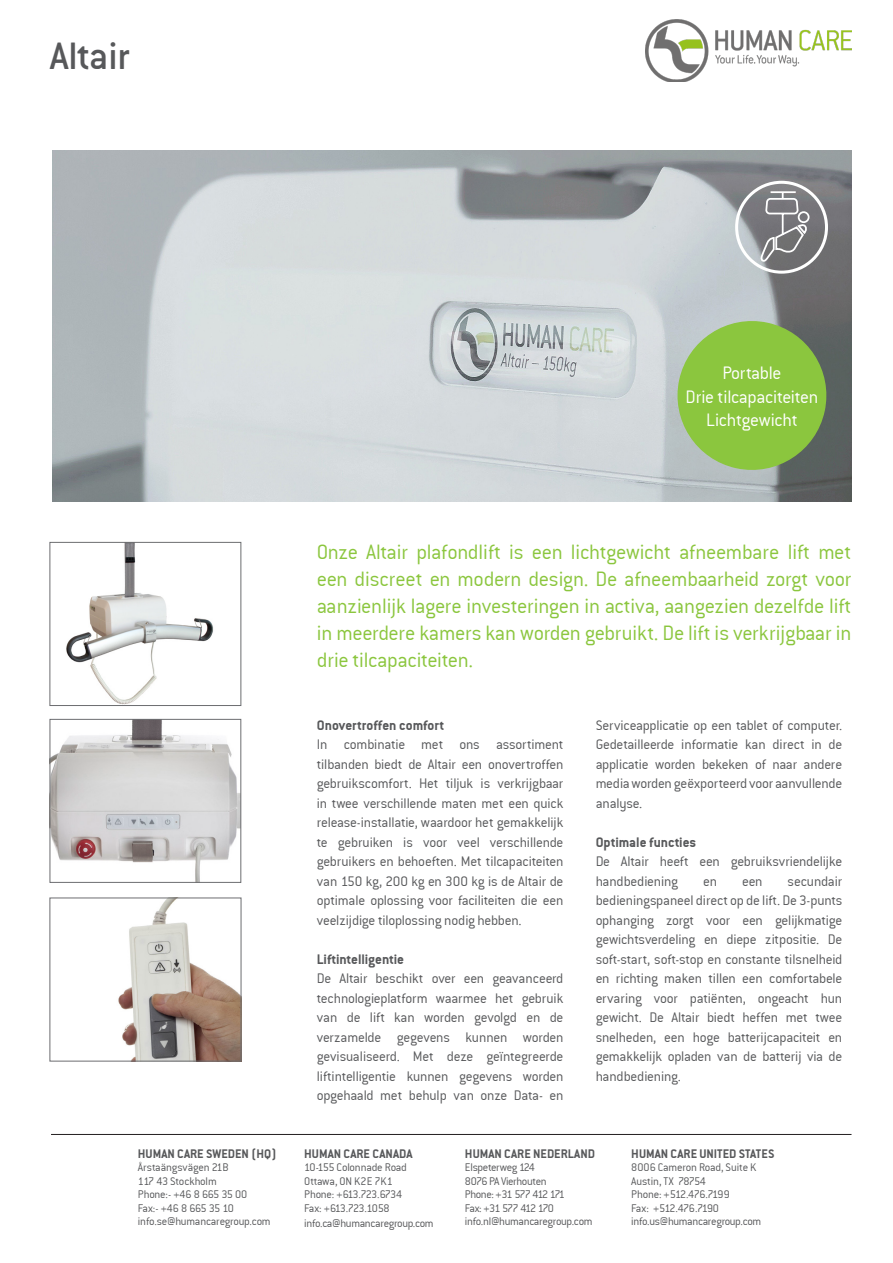
<style>
.page{position:relative;width:893px;height:1263px;background:#fff}
.page>*{position:absolute;margin:0;border:0;box-sizing:border-box;transform-origin:0 0}
.t1{font:42px "Conduit ITC Medium";color:#57585a}
.t2{font:22.5px/27px "Conduit ITCTT Light";letter-spacing:-.01em;color:#8bc63e;text-align:justify}
.t3{font:19.5px/23.4px "Conduit ITCTT Light";letter-spacing:-.015em;color:#fff;text-align:center}
.t4{font:15px/19.5px "Conduit ITCTT Light";letter-spacing:-.015em;color:#57585a;text-align:justify}
.t5{font:15px "Conduit ITCTT Bold";color:#57585a}
.t6{font:13.5px "Conduit ITCTT Bold";color:#57585a}
.t7{font:13.5px "Conduit OSITCTT Bold";color:#57585a}
.t8{font:12px/13.5px "Conduit ITCTT Light";letter-spacing:-.02em;color:#57585a}
</style>
<div class="page">
<img style="left:52px;top:151px;width:799px;height:351px">
<img style="left:646px;top:19px;width:205px;height:63px">
<div style="left:735px;top:181px;width:93px;height:93px;border:3px solid #fff;border-radius:50%"></div>
<svg style="left:760px;top:190px;width:50px;height:74px;background:#8a8a8d"></svg>
<svg style="left:670px;top:313px;width:164px;height:163px;background:#8db65e"></svg>
<hr style="left:51px;top:1134px;width:800px;height:1px;background:#231f20">
<img style="left:66px;top:544px;width:147px;height:160px">
<div style="left:50px;top:542px;width:191px;height:164px;border:1px solid #6c6d70"></div>
<img style="left:52px;top:721px;width:187px;height:160px">
<div style="left:50px;top:719px;width:191px;height:164px;border:1px solid #6c6d70"></div>
<img style="left:118px;top:900px;width:121px;height:159px">
<div style="left:50px;top:898px;width:191px;height:163px;border:1px solid #6c6d70"></div>
<h1 class="t1" style="left:50px;top:30px;width:82px">Altair</h1>
<h3 class="t3" style="left:685px;top:361px;width:134px">Portable<br>Drie tilcapaciteiten<br>Lichtgewicht</h3>
<p class="t7" style="left:138px;top:1145px;width:140px">HUMAN CARE SWEDEN (HQ)</p>
<p class="t8" style="left:138px;top:1160px;width:134px">Årstaängsvägen 21B<br>117 43 Stockholm<br>Phone:- +46 8 665 35 00<br>Fax:- +46 8 665 35 10 info.se@humancaregroup.com</p>
<p class="t2" style="left:317px;top:538px;width:536px">Onze Altair plafondlift is een lichtgewicht afneembare lift met een discreet en modern design. De afneembaarheid zorgt voor aanzienlijk lagere investeringen in activa, aangezien dezelfde lift in meerdere kamers kan worden gebruikt. De lift is verkrijgbaar in drie tilcapaciteiten.</p>
<p class="t5" style="left:317px;top:716px;width:129px">Onovertroffen comfort</p>
<p class="t4" style="left:317px;top:734px;width:248px">In combinatie met ons assortiment tilbanden biedt de Altair een onovertroffen gebruikscomfort. Het tiljuk is verkrijgbaar in twee verschillende maten met een quick release-installatie, waardoor het gemakkelijk te gebruiken is voor veel verschillende gebruikers en behoeften. Met tilcapaciteiten van 150 kg, 200 kg en 300 kg is de Altair de optimale oplossing voor faciliteiten die een veelzijdige tiloplossing nodig hebben.</p>
<p class="t5" style="left:317px;top:950px;width:89px">Liftintelligentie</p>
<p class="t4" style="left:317px;top:968px;width:248px">De Altair beschikt over een geavanceerd technologieplatform waarmee het gebruik van de lift kan worden gevolgd en de verzamelde gegevens kunnen worden gevisualiseerd. Met deze geïntegreerde liftintelligentie kunnen gegevens worden opgehaald met behulp van onze Data- en</p>
<p class="t4" style="left:596px;top:715px;width:248px">Serviceapplicatie op een tablet of computer.<br>Gedetailleerde informatie kan direct in de applicatie worden bekeken of naar andere media worden geëxporteerd voor aanvullende analyse.</p>
<p class="t5" style="left:596px;top:833px;width:102px">Optimale functies</p>
<p class="t4" style="left:596px;top:851px;width:248px">De Altair heeft een gebruiksvriendelijke handbediening</p>
<p class="t4" style="left:596px;top:871px;width:248px;text-indent:192px">secundair bedieningspaneel direct op de lift. De 3-punts ophanging zorgt voor een gelijkmatige gewichtsverdeling en diepe zitpositie. De soft-start, soft-stop en constante tilsnelheid en richting maken tillen een comfortabele ervaring voor patiënten, ongeacht hun gewicht. De Altair biedt heffen met twee snelheden, een hoge batterijcapaciteit en gemakkelijk opladen van de batterij via de handbediening.</p>
<p class="t4" style="left:703px;top:871px;width:15px">en</p>
<p class="t4" style="left:742px;top:871px;width:22px">een</p>
<p class="t6" style="left:304px;top:1145px;width:110px">HUMAN CARE CANADA</p>
<p class="t8" style="left:304px;top:1160px;width:104px">10-155 Colonnade Road<br>Ottawa, ON K2E 7K1<br>Phone: +613.723.6734<br>Fax: +613.723.1058</p>
<p class="t8" style="left:304px;top:1216px;width:131px">info.ca@humancaregroup.com</p>
<p class="t6" style="left:465px;top:1145px;width:132px">HUMAN CARE NEDERLAND</p>
<p class="t8" style="left:465px;top:1160px;width:129px">Elspeterweg 124<br>8076 PA Vierhouten<br>Phone: +31 577 412 171<br>Fax: +31 577 412 170 info.nl@humancaregroup.com</p>
<p class="t6" style="left:631px;top:1145px;width:145px">HUMAN CARE UNITED STATES</p>
<p class="t8" style="left:631px;top:1160px;width:131px">8006 Cameron Road, Suite K<br>Austin, TX 78754<br>Phone: +512.476.7199<br>Fax: +512.476.7190 info.us@humancaregroup.com</p>
</div>
